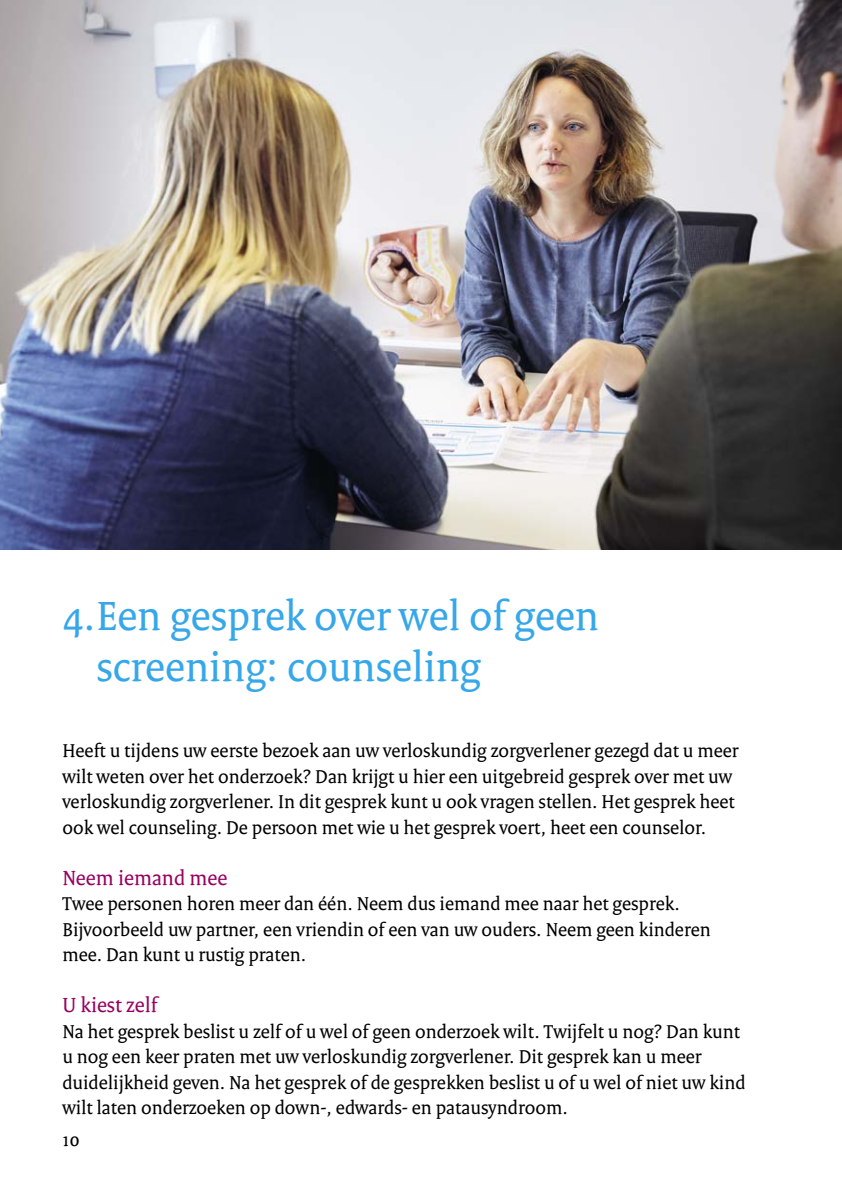
<style>
.page{position:relative;width:842px;height:1191px;background:#fff}
.page>*{position:absolute;margin:0;border:0;box-sizing:border-box;transform-origin:0 0}
.H2_RIVM_Hoofdstukkop{font:44px "Rijksoverheid Serif";color:#36a7e9}
.H4_07_RIVM_Subalinea{font:22px "Rijksoverheid Serif";color:#98005f}
.P_RIVM_Broodtekst_se{font:20px/25.6px "Rijksoverheid Serif";color:#000}
</style>
<div class="page">
<img style="left:0;top:0;width:842px;height:550px">
<h2 class="H2_RIVM_Hoofdstukkop" style="left:62px;top:589px;width:538px">4.Een gesprek over wel of geen</h2>
<h2 class="H2_RIVM_Hoofdstukkop" style="left:96px;top:640px;width:386px">screening: counseling</h2>
<p class="P_RIVM_Broodtekst_se" style="left:62px;top:737px;width:678px">Heeft u tijdens uw eerste bezoek aan uw verloskundig zorgverlener gezegd dat u meer wilt weten over het onderzoek? Dan krijgt u hier een uitgebreid gesprek over met uw verloskundig zorgverlener. In dit gesprek kunt u ook vragen stellen. Het gesprek heet ook wel counseling. De persoon met wie u het gesprek voert, heet een counselor.</p>
<h4 class="H4_07_RIVM_Subalinea" style="left:62px;top:864px;width:167px">Neem iemand mee</h4>
<p class="P_RIVM_Broodtekst_se" style="left:62px;top:891px;width:650px">Twee personen horen meer dan één. Neem dus iemand mee naar het gesprek.<br>Bijvoorbeeld uw partner, een vriendin of een van uw ouders. Neem geen kinderen mee. Dan kunt u rustig praten.</p>
<h4 class="H4_07_RIVM_Subalinea" style="left:62px;top:992px;width:96px">U kiest zelf</h4>
<p class="P_RIVM_Broodtekst_se" style="left:62px;top:1018px;width:685px">Na het gesprek beslist u zelf of u wel of geen onderzoek wilt. Twijfelt u nog? Dan kunt u nog een keer praten met uw verloskundig zorgverlener. Dit gesprek kan u meer duidelijkheid geven. Na het gesprek of de gesprekken beslist u of u wel of niet uw kind wilt laten onderzoeken op down-, edwards- en patausyndroom.</p>
<p class="P_RIVM_Broodtekst_se" style="left:62px;top:1126px;width:19px">10</p>
</div>
